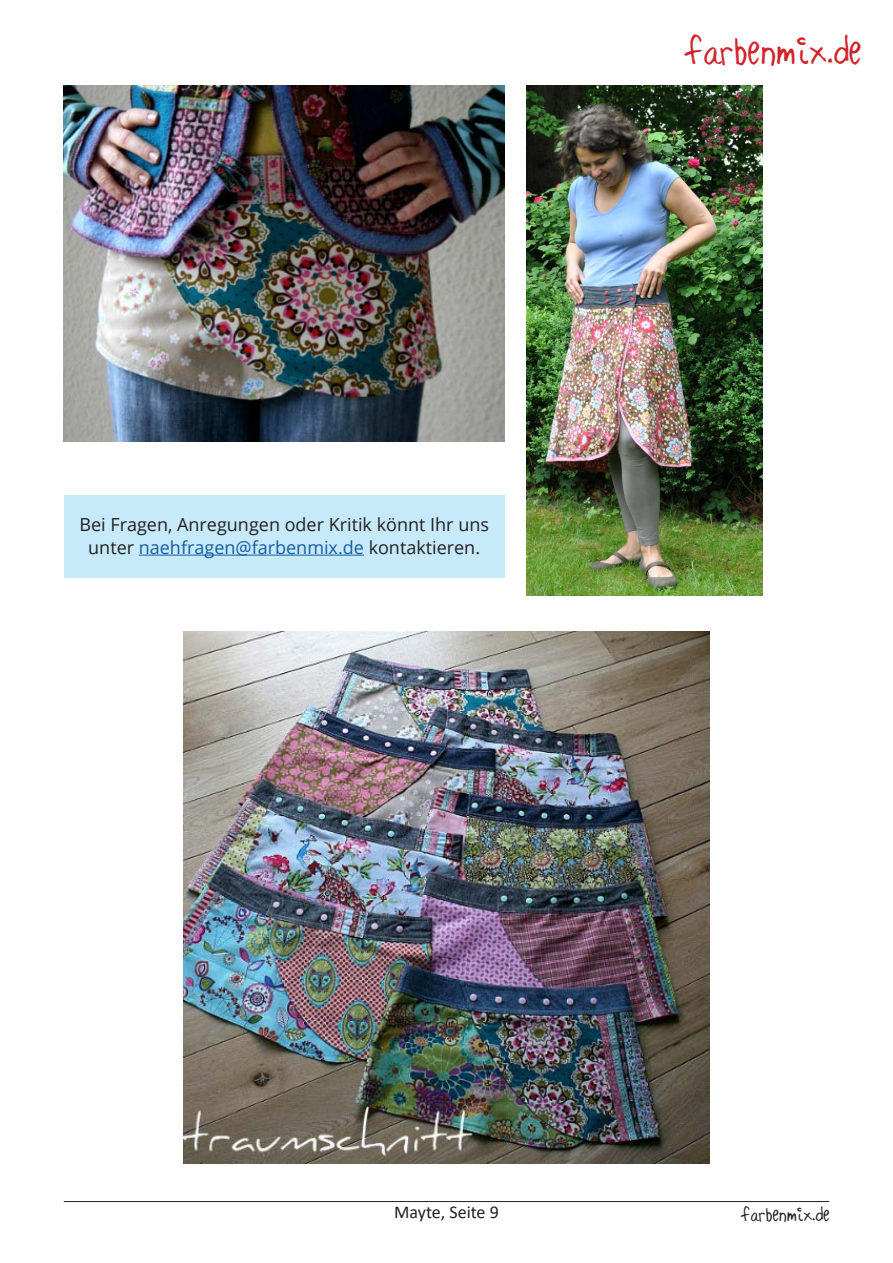
<style>
.page{position:relative;width:893px;height:1263px;background:#fff}
.page>*{position:absolute;margin:0;border:0;box-sizing:border-box;transform-origin:0 0}
.t1{font:45px "Hilde Sharpie";color:#d1232a}
.t2{font:22.5px "Hilde Sharpie";color:#231f20}
.t3{font:18px/22.5px "Open Sans";color:#231f20;text-align:center}
.t4{font:18px "Calibri";color:#231f20}
.s1{color:#175d9e}
</style>
<div class="page">
<hr style="left:64px;top:1201px;width:765px;height:1px;background:#231f20">
<img style="left:64px;top:85px;width:441px;height:356px">
<img style="left:526px;top:85px;width:236px;height:510px">
<img style="left:184px;top:631px;width:525px;height:532px">
<div style="left:64px;top:495px;width:441px;height:83px;background:#c6eafa"></div>
<hr style="left:139px;top:555px;width:225px;height:1px;background:#175d9e">
<p class="t3" style="left:79px;top:513px;width:411px">Bei Fragen, Anregungen oder Kritik könnt Ihr uns unter <span class="s1">naehfragen@farbenmix.de</span> kontaktieren.</p>
<h1 class="t1" style="left:686px;top:21px;width:177px">farbenmix.de</h1>
<p class="t4" style="left:394px;top:1200px;width:106px">Mayte, Seite 9</p>
<p class="t2" style="left:742px;top:1199px;width:89px">farbenmix.de</p>
</div>
